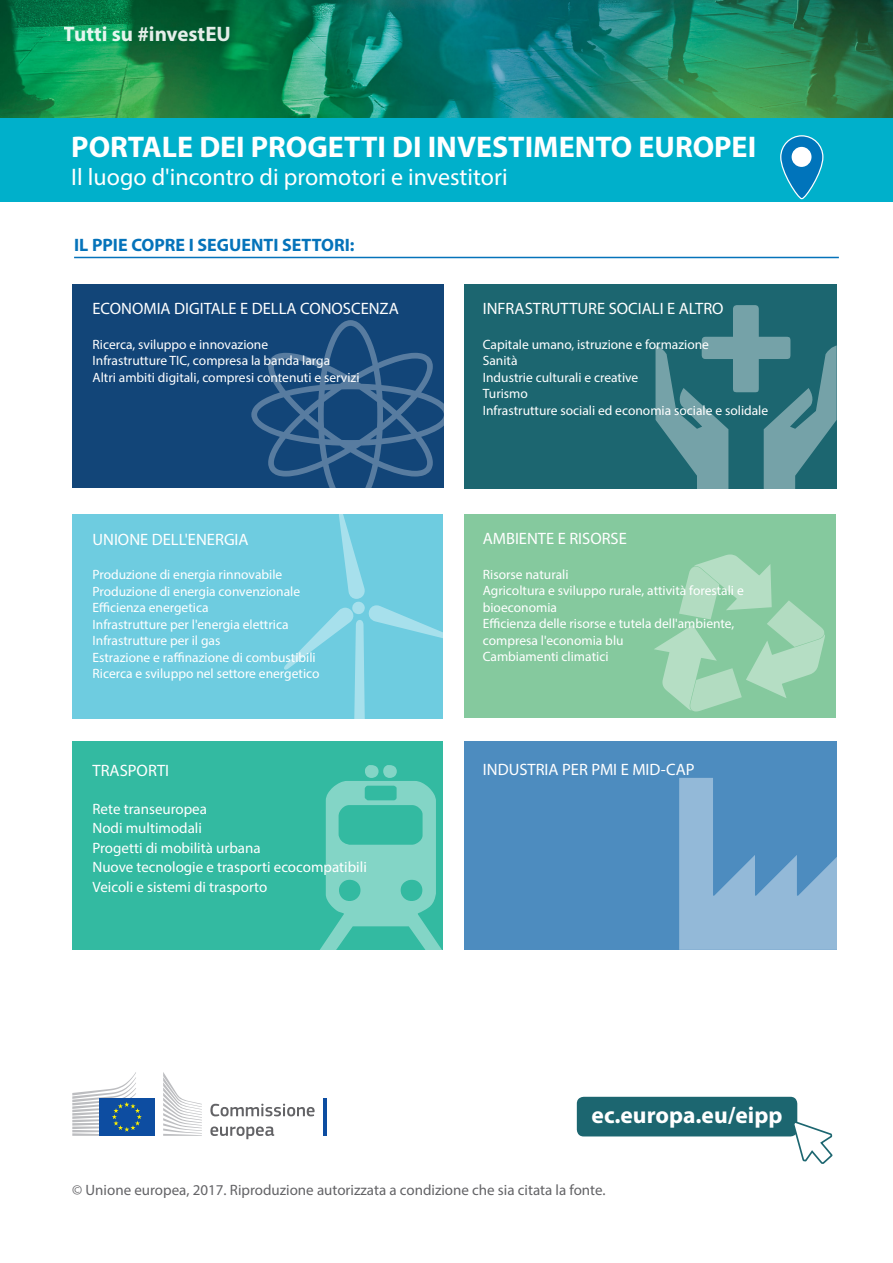
<style>
.page{position:relative;width:893px;height:1263px;background:#fff}
.page>*{position:absolute;margin:0;border:0;box-sizing:border-box;transform-origin:0 0}
.t1{font:700 30px "Myriad Pro";color:#fff}
.t2{font:24px "Myriad Pro";color:#fff}
.t3{font:700 23.55px "Myriad Pro";color:#fff}
.t4{font:700 21px "Myriad Pro";color:#fff}
.t5{font:700 18px "Myriad Pro";color:#0573ba}
.t6{font:16.5px "Myriad Pro";color:#fff}
.t7{font:15px "Myriad Pro";color:#fff}
.t8{font:15px "Myriad Pro";color:#636366}
.t9{font:13.5px "Myriad Pro";color:#fff}
</style>
<div class="page">
<img style="left:0;top:0;width:893px;height:119px">
<div style="left:0;top:119px;width:893px;height:83px;background:#00b0cb"></div>
<div style="left:780px;top:135px;width:43px;height:64px;border:2px solid #fff;border-radius:21px"></div>
<svg style="left:781px;top:136px;width:41px;height:62px;background:#1388c2"></svg>
<div style="left:792px;top:147px;width:19px;height:20px;background:#fff;border-radius:50%"></div>
<div style="left:72px;top:284px;width:371px;height:204px;background:#124578"></div>
<svg style="left:251px;top:320px;width:192px;height:168px"></svg>
<div style="left:465px;top:284px;width:372px;height:204px;background:#1c6670"></div>
<svg style="left:655px;top:305px;width:182px;height:183px"></svg>
<div style="left:72px;top:741px;width:371px;height:209px;background:#33baa1"></div>
<svg style="left:320px;top:765px;width:122px;height:185px"></svg>
<div style="left:465px;top:741px;width:372px;height:209px;background:#4d8cbf"></div>
<svg style="left:679px;top:778px;width:158px;height:172px"></svg>
<div style="left:465px;top:514px;width:371px;height:204px;background:#85c99e"></div>
<svg style="left:654px;top:554px;width:171px;height:157px"></svg>
<div style="left:72px;top:514px;width:371px;height:204px;background:#6ecce0"></div>
<svg style="left:284px;top:514px;width:159px;height:204px"></svg>
<div style="left:575px;top:1095px;width:224px;height:43px;background:#1c6670;border-radius:9px"></div>
<div style="left:573px;top:1093px;width:228px;height:47px;border:3px solid #fff;border-radius:9px"></div>
<svg style="left:792px;top:1120px;width:41px;height:44px"></svg>
<hr style="left:74px;top:257px;width:765px;height:1px;background:#0573ba">
<svg style="left:210px;top:1104px;width:105px;height:12px"></svg>
<svg style="left:210px;top:1126px;width:64px;height:13px"></svg>
<hr style="left:323px;top:1098px;width:3px;height:38px;background:#0d4da1">
<svg style="left:163px;top:1072px;width:39px;height:64px"></svg>
<div style="left:99px;top:1098px;width:56px;height:38px;background:#0d4da1"></div>
<svg style="left:72px;top:1072px;width:70px;height:64px"></svg>
<h3 class="t4" style="left:64px;top:20px;width:169px">Tutti su #investEU</h3>
<p class="t1" style="left:71px;top:127px;width:686px">PORTALE DEI PROGETTI DI INVESTIMENTO EUROPEI</p>
<p class="t2" style="left:71px;top:163px;width:438px">Il luogo d'incontro di promotori e investitori</p>
<p class="t5" style="left:74px;top:233px;width:282px">IL PPIE COPRE I SEGUENTI SETTORI:</p>
<p class="t6" style="left:92px;top:299px;width:308px">ECONOMIA DIGITALE E DELLA CONOSCENZA</p>
<p class="t9" style="left:92px;top:336px;width:177px">Ricerca, sviluppo e innovazione</p>
<p class="t9" style="left:92px;top:352px;width:239px">Infrastrutture TIC, compresa la banda larga</p>
<p class="t9" style="left:92px;top:369px;width:269px">Altri ambiti digitali, compresi contenuti e servizi</p>
<p class="t6" style="left:92px;top:529px;width:158px">UNIONE DELL'ENERGIA</p>
<p class="t9" style="left:92px;top:566px;width:191px">Produzione di energia rinnovabile</p>
<p class="t9" style="left:92px;top:583px;width:209px">Produzione di energia convenzionale</p>
<p class="t9" style="left:92px;top:599px;width:118px">Efficienza energetica</p>
<p class="t9" style="left:92px;top:616px;width:198px">Infrastrutture per l'energia elettrica</p>
<p class="t9" style="left:92px;top:632px;width:129px">Infrastrutture per il gas</p>
<p class="t9" style="left:92px;top:649px;width:225px">Estrazione e raffinazione di combustibili</p>
<p class="t9" style="left:92px;top:665px;width:229px">Ricerca e sviluppo nel settore energetico</p>
<p class="t6" style="left:92px;top:761px;width:78px">TRASPORTI</p>
<p class="t7" style="left:92px;top:799px;width:116px">Rete transeuropea</p>
<p class="t7" style="left:92px;top:819px;width:111px">Nodi multimodali</p>
<p class="t7" style="left:92px;top:838px;width:170px">Progetti di mobilità urbana</p>
<p class="t7" style="left:92px;top:858px;width:276px">Nuove tecnologie e trasporti ecocompatibili</p>
<p class="t7" style="left:92px;top:877px;width:176px">Veicoli e sistemi di trasporto</p>
<p class="t6" style="left:483px;top:299px;width:242px">INFRASTRUTTURE SOCIALI E ALTRO</p>
<p class="t9" style="left:483px;top:336px;width:228px">Capitale umano, istruzione e formazione</p>
<p class="t9" style="left:483px;top:352px;width:36px">Sanità</p>
<p class="t9" style="left:483px;top:369px;width:157px">Industrie culturali e creative</p>
<p class="t9" style="left:483px;top:385px;width:47px">Turismo</p>
<p class="t9" style="left:483px;top:402px;width:287px">Infrastrutture sociali ed economia sociale e solidale</p>
<p class="t6" style="left:483px;top:528px;width:146px">AMBIENTE E RISORSE</p>
<p class="t9" style="left:483px;top:566px;width:87px">Risorse naturali</p>
<p class="t9" style="left:483px;top:582px;width:262px">Agricoltura e sviluppo rurale, attività forestali e</p>
<p class="t9" style="left:483px;top:599px;width:76px">bioeconomia</p>
<p class="t9" style="left:483px;top:615px;width:253px">Efficienza delle risorse e tutela dell'ambiente,</p>
<p class="t9" style="left:483px;top:632px;width:142px">compresa l'economia blu</p>
<p class="t9" style="left:483px;top:648px;width:127px">Cambiamenti climatici</p>
<p class="t6" style="left:483px;top:759px;width:213px">INDUSTRIA PER PMI E MID-CAP</p>
<p class="t3" style="left:592px;top:1100px;width:192px">ec.europa.eu/eipp</p>
<p class="t8" style="left:72px;top:1181px;width:535px">© Unione europea, 2017. Riproduzione autorizzata a condizione che sia citata la fonte.</p>
</div>
